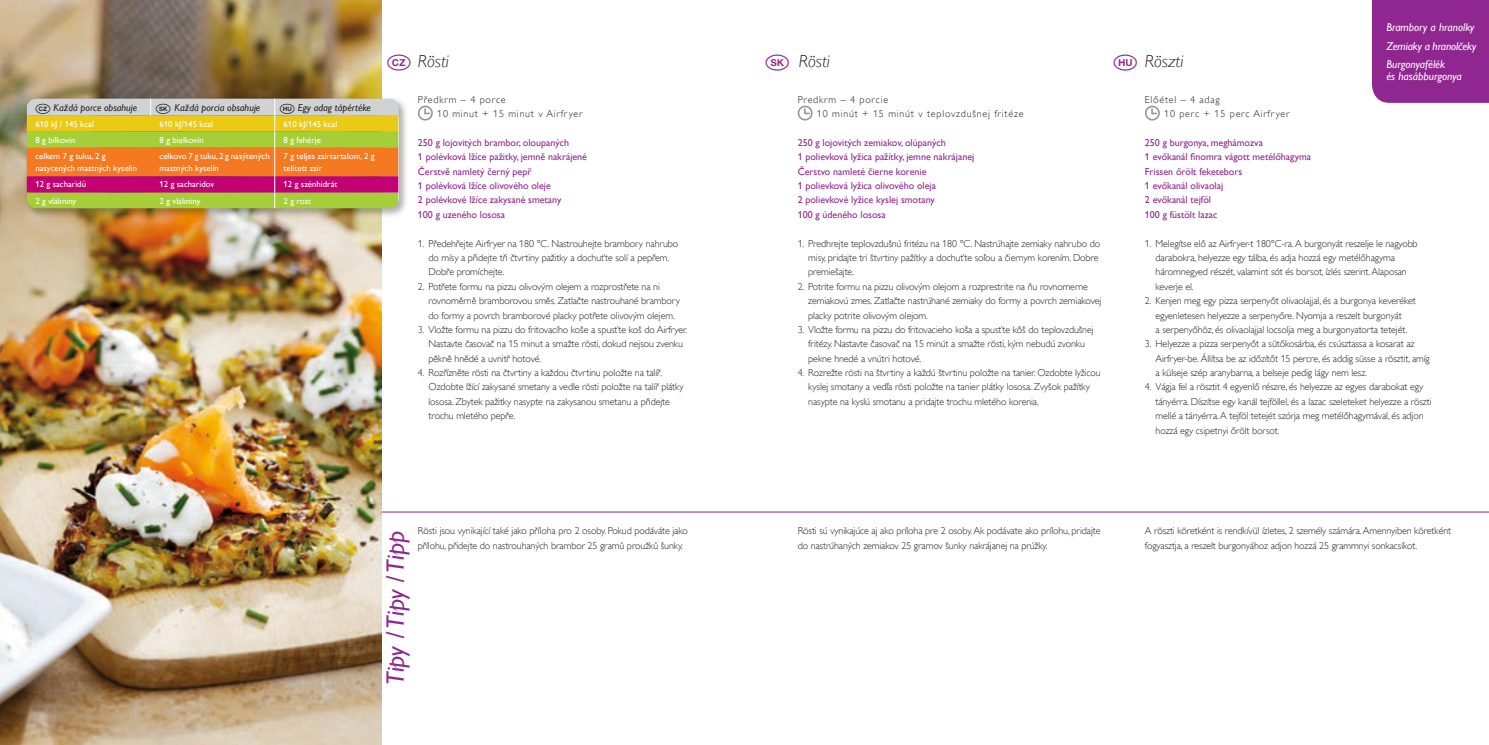
<style>
.page{position:relative;width:1489px;height:745px;background:#fff}
.page>*{position:absolute;margin:0;border:0;box-sizing:border-box;transform-origin:0 0}
.t1{font:italic 25px "Gill Sans Alt One WGL";letter-spacing:-.005em;color:#90268f}
.Kop___Gerecht{font:italic 17.5px "Gill Sans Alt One WGL Light";color:#231f20}
.RB-hoek_3x{font:italic 11.25px/11.2px "Gill Sans Alt One WGL";color:#fff}
.body{font:10px/14.4px "Gill Sans Alt One WGL Light";letter-spacing:-.01em;color:#231f20}
.Ingrediënten___paars{font:10px "Gill Sans Alt One WGL";color:#90268f}
.Bijgerecht_personen{font:10px "Gill Sans Alt One WGL Light";letter-spacing:.08em;color:#231f20}
.t2{font:italic 10px "Gill Sans Alt One WGL";color:#231f20}
.t3{font:8.75px/12.5px "Gill Sans Alt One WGL";color:#fff}
</style>
<div class="page">
<hr style="left:381px;top:511px;width:1107px;height:1px;background:#90268f">
<div style="left:1372px;top:0;width:116px;height:103px;background:#90268f"></div>
<img style="left:0;top:0;width:381px;height:744px">
<svg style="left:798px;top:106px;width:13px;height:14px"></svg>
<div style="left:797px;top:105px;width:15px;height:15px;border:2px solid #939598;border-radius:50%"></div>
<svg style="left:804px;top:109px;width:5px;height:5px"></svg>
<svg style="left:1145px;top:106px;width:13px;height:14px"></svg>
<div style="left:1144px;top:105px;width:15px;height:15px;border:2px solid #939598;border-radius:50%"></div>
<svg style="left:1151px;top:109px;width:5px;height:5px"></svg>
<svg style="left:418px;top:106px;width:14px;height:14px"></svg>
<div style="left:418px;top:105px;width:15px;height:15px;border:2px solid #939598;border-radius:50%"></div>
<svg style="left:424px;top:109px;width:5px;height:5px"></svg>
<div style="left:25px;top:96px;width:383px;height:122px;background:#231f20;opacity:.35"></div>
<svg style="left:27px;top:98px;width:372px;height:110px;background:#ce984e"></svg>
<p class="t2" style="left:54px;top:100px;width:85px">Každá porce obsahuje</p>
<p class="t2" style="left:174px;top:100px;width:87px">Každá porcia obsahuje</p>
<p class="t2" style="left:280px;top:100px;width:93px">★ Egy adag tápértéke</p>
<p class="t3" style="left:35px;top:117px;width:60px">610 kJ / 145 kcal</p>
<p class="t3" style="left:159px;top:117px;width:55px">610 kJ/145 kcal</p>
<p class="t3" style="left:283px;top:117px;width:55px">610 kJ/145 kcal</p>
<p class="t3" style="left:35px;top:133px;width:41px">8 g bílkovin</p>
<p class="t3" style="left:159px;top:133px;width:46px">8 g bielkovín</p>
<p class="t3" style="left:283px;top:133px;width:39px">8 g fehérje</p>
<p class="t3" style="left:35px;top:149px;width:103px">celkem 7 g tuku, 2 g nasycených mastných kyselin</p>
<p class="t3" style="left:159px;top:149px;width:112px">celkovo 7 g tuku, 2 g nasýtených mastných kyselín</p>
<p class="t3" style="left:283px;top:149px;width:92px">7 g teljes zsírtartalom, 2 g telített zsír</p>
<p class="t3" style="left:35px;top:178px;width:52px">12 g sacharidů</p>
<p class="t3" style="left:159px;top:178px;width:56px">12 g sacharidov</p>
<p class="t3" style="left:283px;top:178px;width:55px">12 g szénhidrát</p>
<p class="t3" style="left:35px;top:194px;width:42px">2 g vlákniny</p>
<p class="t3" style="left:159px;top:194px;width:42px">2 g vlákniny</p>
<p class="t3" style="left:283px;top:194px;width:29px">2 g rost</p>
<p class="Kop___Gerecht" style="left:418px;top:49px;width:33px">Rösti</p>
<p class="Bijgerecht_personen" style="left:418px;top:93px;width:89px">Předkrm – 4 porce</p>
<p class="Bijgerecht_personen" style="left:437px;top:107px;width:147px">10 minut + 15 minut v Airfryer</p>
<p class="Ingrediënten___paars" style="left:418px;top:135px;width:153px">250 g lojovitých brambor, oloupaných</p>
<p class="Ingrediënten___paars" style="left:418px;top:150px;width:171px">1 polévková lžíce pažitky, jemně nakrájené</p>
<p class="Ingrediënten___paars" style="left:418px;top:164px;width:115px">Čerstvě namletý černý pepř</p>
<p class="Ingrediënten___paars" style="left:418px;top:178px;width:134px">1 polévková lžíce olivového oleje</p>
<p class="Ingrediënten___paars" style="left:418px;top:193px;width:145px">2 polévkové lžíce zakysané smetany</p>
<p class="Ingrediënten___paars" style="left:418px;top:207px;width:89px">100 g uzeného lososa</p>
<p class="body" style="left:428px;top:236px;width:251px;text-indent:-11px">1. Předehřejte Airfryer na 180 °C. Nastrouhejte brambory nahrubo do mísy a přidejte tři čtvrtiny pažitky a dochuťte solí a pepřem.<br>Dobře promíchejte.</p>
<p class="body" style="left:428px;top:279px;width:253px;text-indent:-11px">2. Potřete formu na pizzu olivovým olejem a rozprostřete na ni rovnoměrně bramborovou směs. Zatlačte nastrouhané brambory do formy a povrch bramborové placky potřete olivovým olejem.</p>
<p class="body" style="left:428px;top:322px;width:260px;text-indent:-11px">3. Vložte formu na pizzu do fritovacího koše a spusťte koš do Airfryer.<br>Nastavte časovač na 15 minut a smažte rösti, dokud nejsou zvenku pěkně hnědé a uvnitř hotové.</p>
<p class="body" style="left:428px;top:365px;width:256px;text-indent:-11px">4. Rozřízněte rösti na čtvrtiny a každou čtvrtinu položte na talíř.<br>Ozdobte lžící zakysané smetany a vedle rösti položte na talíř plátky lososa. Zbytek pažitky nasypte na zakysanou smetanu a přidejte trochu mletého pepře.</p>
<p class="t1" style="left:378px;top:684px;width:155px;rotate:-90deg">Tipy / Tipy / Tipp</p>
<p class="body" style="left:418px;top:523px;width:271px">Rösti jsou vynikající také jako příloha pro 2 osoby. Pokud podáváte jako přílohu, přidejte do nastrouhaných brambor 25 gramů proužků šunky.</p>
<p class="Kop___Gerecht" style="left:798px;top:49px;width:33px">Rösti</p>
<p class="Kop___Gerecht" style="left:1144px;top:49px;width:40px">Röszti</p>
<p class="RB-hoek_3x" style="left:1386px;top:21px;width:90px">Brambory a hranolky</p>
<p class="RB-hoek_3x" style="left:1386px;top:40px;width:91px">Zemiaky a hranolčeky</p>
<p class="RB-hoek_3x" style="left:1386px;top:59px;width:77px">Burgonyafélék<br>és hasábburgonya</p>
<p class="Bijgerecht_personen" style="left:797px;top:93px;width:92px">Predkrm – 4 porcie</p>
<p class="Bijgerecht_personen" style="left:817px;top:107px;width:208px">10 minút + 15 minút v teplovzdušnej fritéze</p>
<p class="Ingrediënten___paars" style="left:797px;top:135px;width:150px">250 g lojovitých zemiakov, olúpaných</p>
<p class="Ingrediënten___paars" style="left:797px;top:150px;width:178px">1 polievková lyžica pažítky, jemne nakrájanej</p>
<p class="Ingrediënten___paars" style="left:797px;top:164px;width:130px">Čerstvo namleté čierne korenie</p>
<p class="Ingrediënten___paars" style="left:797px;top:178px;width:140px">1 polievková lyžica olivového oleja</p>
<p class="Ingrediënten___paars" style="left:797px;top:193px;width:139px">2 polievkové lyžice kyslej smotany</p>
<p class="Ingrediënten___paars" style="left:797px;top:207px;width:90px">100 g údeného lososa</p>
<p class="body" style="left:808px;top:236px;width:293px;text-indent:-11px">1. Predhrejte teplovzdušnú fritézu na 180 °C. Nastrúhajte zemiaky nahrubo do misy, pridajte tri štvrtiny pažítky a dochuťte soľou a čiernym korením. Dobre premiešajte.</p>
<p class="body" style="left:808px;top:279px;width:294px;text-indent:-11px">2. Potrite formu na pizzu olivovým olejom a rozprestrite na ňu rovnomerne zemiakovú zmes. Zatlačte nastrúhané zemiaky do formy a povrch zemiakovej placky potrite olivovým olejom.</p>
<p class="body" style="left:808px;top:322px;width:287px;text-indent:-11px">3. Vložte formu na pizzu do fritovacieho koša a spusťte kôš do teplovzdušnej fritézy. Nastavte časovač na 15 minút a smažte rösti, kým nebudú zvonku pekne hnedé a vnútri hotové.</p>
<p class="body" style="left:808px;top:365px;width:294px;text-indent:-11px">4. Rozrežte rösti na štvrtiny a každú štvrtinu položte na tanier. Ozdobte lyžicou kyslej smotany a vedľa rösti položte na tanier plátky lososa. Zvyšok pažítky nasypte na kyslú smotanu a pridajte trochu mletého korenia.</p>
<p class="Bijgerecht_personen" style="left:1144px;top:93px;width:76px">Előétel – 4 adag</p>
<p class="Bijgerecht_personen" style="left:1164px;top:107px;width:127px">10 perc + 15 perc Airfryer</p>
<p class="Ingrediënten___paars" style="left:1144px;top:135px;width:119px">250 g burgonya, meghámozva</p>
<p class="Ingrediënten___paars" style="left:1144px;top:150px;width:168px">1 evőkanál finomra vágott metélőhagyma</p>
<p class="Ingrediënten___paars" style="left:1144px;top:164px;width:99px">Frissen őrölt feketebors</p>
<p class="Ingrediënten___paars" style="left:1144px;top:178px;width:80px">1 evőkanál olivaolaj</p>
<p class="Ingrediënten___paars" style="left:1144px;top:193px;width:68px">2 evőkanál tejföl</p>
<p class="Ingrediënten___paars" style="left:1144px;top:207px;width:74px">100 g füstölt lazac</p>
<p class="body" style="left:1155px;top:236px;width:263px;text-indent:-11px">1. Melegítse elő az Airfryer-t 180°C-ra. A burgonyát reszelje le nagyobb darabokra, helyezze egy tálba, és adja hozzá egy metélőhagyma háromnegyed részét, valamint sót és borsot, ízlés szerint. Alaposan keverje el.</p>
<p class="body" style="left:1144px;top:293px;width:272px;text-align:center">2. Kenjen meg egy pizza serpenyőt olivaolajjal, és a burgonya keveréket egyenletesen helyezze a serpenyőre. Nyomja a reszelt burgonyát<br>a serpenyőhöz, és olivaolajjal locsolja meg a burgonyatorta tetejét.</p>
<p class="body" style="left:1155px;top:336px;width:276px;text-indent:-11px">3. Helyezze a pizza serpenyőt a sütőkosárba, és csúsztassa a kosarat az<br>Airfryer-be. Állítsa be az időzítőt 15 percre, és addig süsse a rösztit, amíg a külseje szép aranybarna, a belseje pedig lágy nem lesz.</p>
<p class="body" style="left:1155px;top:380px;width:277px;text-indent:-11px">4. Vágja fel a rösztit 4 egyenlő részre, és helyezze az egyes darabokat egy tányérra. Díszítse egy kanál tejföllel, és a lazac szeleteket helyezze a röszti mellé a tányérra. A tejföl tetejét szórja meg metélőhagymával, és adjon hozzá egy csipetnyi őrölt borsot.</p>
<p class="body" style="left:797px;top:523px;width:304px">Rösti sú vynikajúce aj ako príloha pre 2 osoby. Ak podávate ako prílohu, pridajte do nastrúhaných zemiakov 25 gramov šunky nakrájanej na prúžky.</p>
<p class="body" style="left:1144px;top:523px;width:308px">A röszti köretként is rendkívül ízletes, 2 személy számára. Amennyiben köretként fogyasztja, a reszelt burgonyához adjon hozzá 25 grammnyi sonkacsíkot.</p>
</div>
